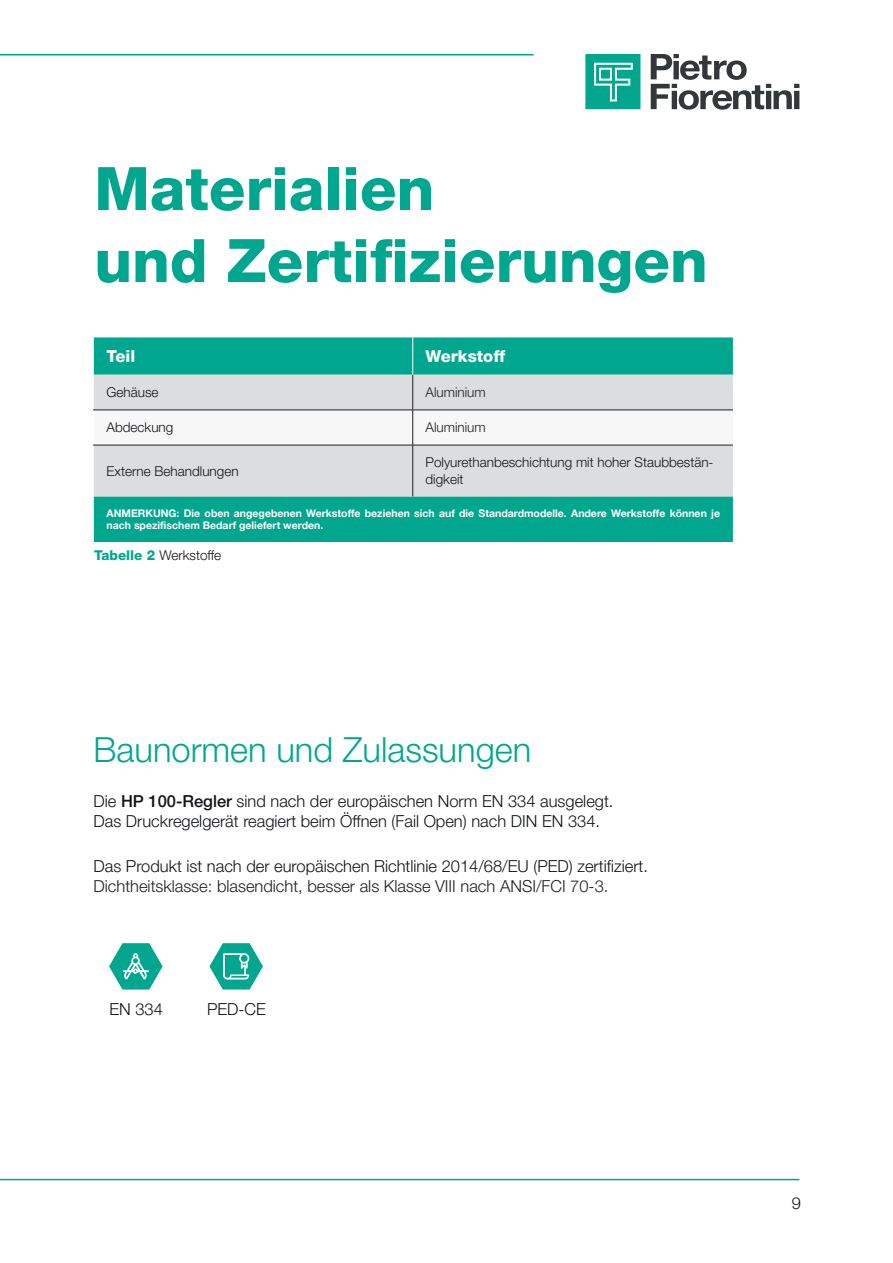
<style>
.page{position:relative;width:893px;height:1263px;background:#fff}
.page>*{position:absolute;margin:0;border:0;box-sizing:border-box;transform-origin:0 0}
.Titolo_Capitolo{font:800 60px/72px "Helvetica Neue LT Pro";color:#00a78e}
.Titoletto{font:300 34.5px "Helvetica Neue LT Pro";color:#00a78e}
.Titoletto-2{font:300 16.5px/19.8px "Helvetica Neue LT Pro";color:#121418}
.titoli_tabella_bianc{font:800 16.5px "Helvetica Neue LT Pro";color:#fff}
.bullet_non_puntato{font:300 16.5px "Helvetica Neue LT Pro";color:#121418}
.testo_tabella{font:300 13.5px/16.2px "Helvetica Neue LT Pro";color:#121418}
.testo_tabella-2{font:300 13.5px "Helvetica Neue LT Pro";color:#231f20}
.testo_tabella-3{font:700 10.5px/12.6px "Helvetica Neue LT Pro";color:#fff}
.s1{font-weight:800;color:#00a78e}
.s2{font-weight:500}
.s3{color:#231f20}
</style>
<div class="page">
<hr style="left:0;top:54px;width:534px;height:2px;background:#00a78e">
<hr style="left:0;top:1179px;width:799px;height:1px;background:#00a78e">
<svg style="left:651px;top:54px;width:148px;height:56px"></svg>
<svg style="left:585px;top:54px;width:55px;height:55px;background:#27b49f"></svg>
<div style="left:94px;top:337px;width:639px;height:205px;background:#00a78e"></div>
<div style="left:94px;top:375px;width:639px;height:121px;background:#dcdddf"></div>
<svg style="left:95px;top:411px;width:638px;height:34px"></svg>
<hr style="left:412px;top:337px;width:1px;height:38px;background:#fff">
<hr style="left:93px;top:410px;width:2px;height:35px;background:#fff">
<hr style="left:93px;top:410px;width:320px;height:1px;background:#231f20">
<hr style="left:93px;top:445px;width:320px;height:1px;background:#231f20">
<hr style="left:412px;top:375px;width:1px;height:35px;background:#231f20">
<hr style="left:413px;top:410px;width:320px;height:1px;background:#231f20">
<hr style="left:412px;top:410px;width:1px;height:35px;background:#231f20">
<hr style="left:413px;top:445px;width:320px;height:1px;background:#231f20">
<hr style="left:412px;top:445px;width:1px;height:51px;background:#231f20">
<svg style="left:109px;top:943px;width:54px;height:46px"></svg>
<svg style="left:209px;top:943px;width:54px;height:46px"></svg>
<p class="Titolo_Capitolo" style="left:94px;top:153px;width:615px">Materialien<br>und Zertifizierungen</p>
<p class="titoli_tabella_bianc" style="left:107px;top:346px;width:30px">Teil</p>
<p class="titoli_tabella_bianc" style="left:425px;top:346px;width:81px">Werkstoff</p>
<p class="testo_tabella" style="left:107px;top:384px;width:54px">Gehäuse</p>
<p class="testo_tabella-2" style="left:425px;top:384px;width:62px">Aluminium</p>
<p class="testo_tabella" style="left:107px;top:419px;width:68px">Abdeckung</p>
<p class="testo_tabella-2" style="left:425px;top:419px;width:62px">Aluminium</p>
<p class="testo_tabella" style="left:107px;top:462px;width:134px">Externe Behandlungen</p>
<p class="testo_tabella" style="left:425px;top:454px;width:290px">Polyurethanbeschichtung mit hoher Staubbestän&shy;digkeit</p>
<p class="testo_tabella-3" style="left:107px;top:506px;width:615px">ANMERKUNG: Die oben angegebenen Werkstoffe beziehen sich auf die Standardmodelle. Andere Werkstoffe können je nach spezifischem Bedarf geliefert werden.</p>
<p class="testo_tabella" style="left:94px;top:547px;width:129px"><span class="s1">Tabelle 2</span> Werkstoffe</p>
<p class="Titoletto" style="left:94px;top:728px;width:439px">Baunormen und Zulassungen</p>
<p class="Titoletto-2" style="left:94px;top:791px;width:521px">Die <span class="s2">HP 100-Regler</span> sind nach der europäischen Norm EN 334 ausgelegt.<br>Das Druckregelgerät reagiert beim Öffnen (Fail Open) nach DIN EN 334.</p>
<p class="Titoletto-2" style="left:94px;top:856px;width:556px">Das Produkt ist nach der europäischen Richtlinie 2014/68/EU (PED) zertifiziert.<br><span class="s3">Dichtheitsklasse: blasendicht, besser als Klasse VIII nach ANSI/FCI 70-3.</span></p>
<p class="bullet_non_puntato" style="left:109px;top:999px;width:55px">EN 334</p>
<p class="bullet_non_puntato" style="left:207px;top:999px;width:60px">PED-CE</p>
<p class="Titoletto-2" style="left:792px;top:1193px;width:11px">9</p>
</div>
